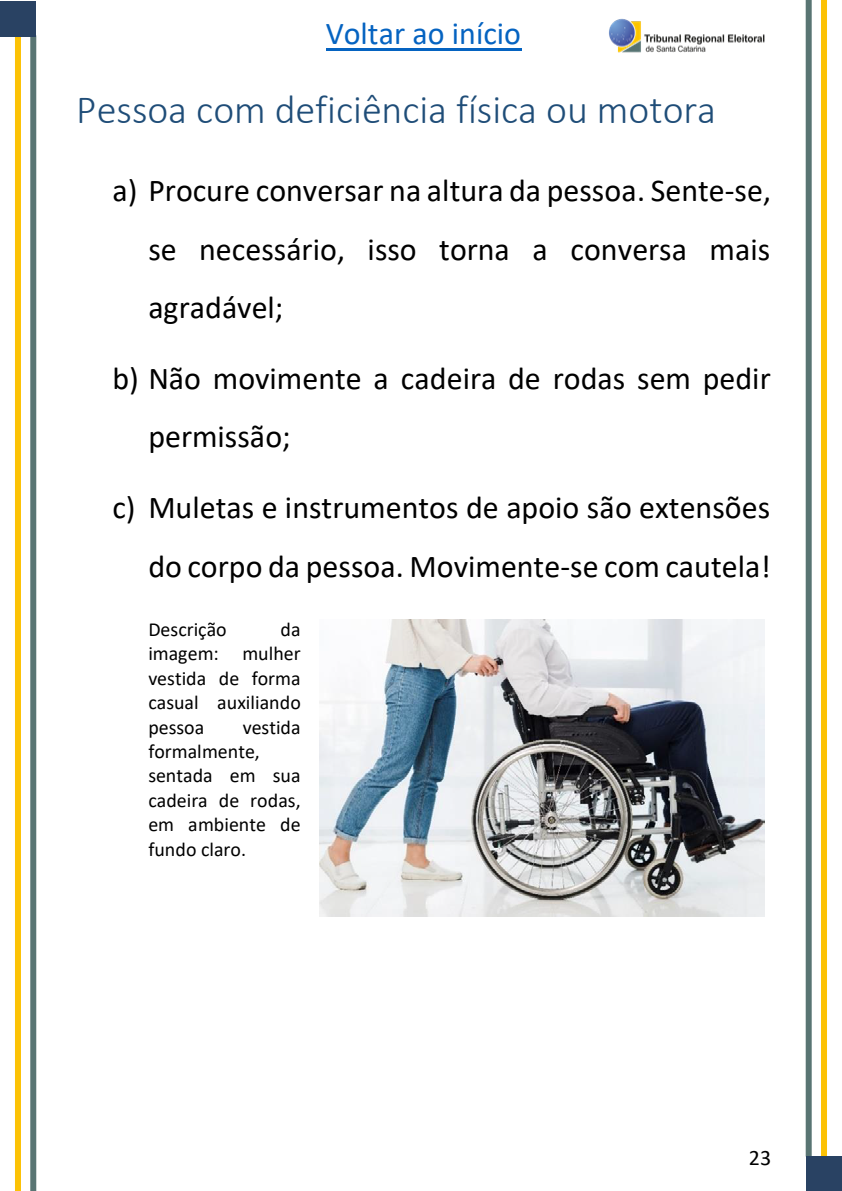
<style>
.page{position:relative;width:842px;height:1191px;background:#fff}
.page>*{position:absolute;margin:0;border:0;box-sizing:border-box;transform-origin:0 0}
.t1{font:300 40px "Calibri";color:#1f4d78}
.t2{font:32px/58.6px "Calibri";color:#000;text-align:justify}
.t3{font:32px "Calibri";color:#0563c1}
.t4{font:22px "Calibri";color:#000}
.t5{font:20px/24.4px "Calibri";color:#000;text-align:justify}
</style>
<div class="page">
<div style="left:30px;top:35px;width:6px;height:1156px;background:#597573"></div>
<div style="left:821px;top:0;width:6px;height:1173px;background:#fcc205"></div>
<div style="left:15px;top:19px;width:6px;height:1172px;background:#fcc205"></div>
<div style="left:806px;top:0;width:6px;height:1156px;background:#597573"></div>
<div style="left:806px;top:1155px;width:36px;height:36px;background:#294263"></div>
<div style="left:0;top:1px;width:36px;height:36px;background:#294263"></div>
<img style="left:609px;top:18px;width:156px;height:35px">
<hr style="left:326px;top:48px;width:195px;height:2px;background:#0563c1">
<img style="left:319px;top:619px;width:445px;height:297px">
<p class="t3" style="left:326px;top:12px;width:197px">Voltar ao início</p>
<p class="t1" style="left:76px;top:85px;width:641px">Pessoa com deficiência física ou motora</p>
<p class="t2" style="left:148px;top:160px;width:624px;text-indent:-36px">a) Procure conversar na altura da pessoa. Sente-se, se necessário, isso torna a conversa mais agradável;</p>
<p class="t2" style="left:148px;top:348px;width:624px;text-indent:-36px">b) Não movimente a cadeira de rodas sem pedir permissão;</p>
<p class="t2" style="left:112px;top:477px;width:660px;text-align:right">c) Muletas e instrumentos de apoio são extensões do corpo da pessoa. Movimente-se com cautela!</p>
<p class="t5" style="left:148px;top:616px;width:154px;text-indent:132px">da imagem: mulher vestida de forma casual auxiliando pessoa</p>
<p class="t5" style="left:148px;top:616px;width:80px">Descrição</p>
<p class="t5" style="left:148px;top:714px;width:154px;text-align:left;text-indent:94px">vestida formalmente, sentada em sua cadeira de rodas, em ambiente de fundo claro.</p>
<p class="t4" style="left:749px;top:1142px;width:24px">23</p>
</div>
